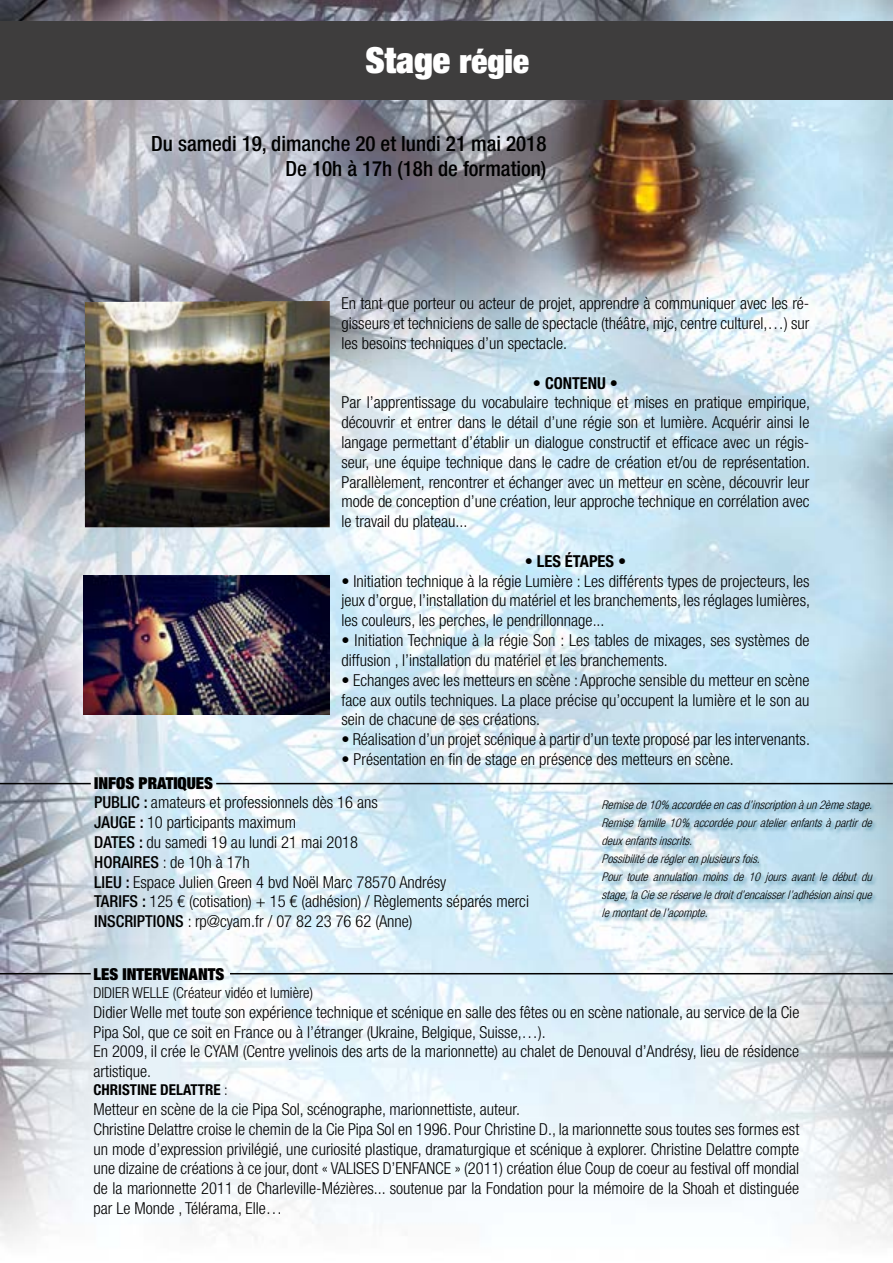
<style>
.page{position:relative;width:893px;height:1263px;background:#fff}
.page>*{position:absolute;margin:0;border:0;box-sizing:border-box;transform-origin:0 0}
.t1{font:900 condensed 36px "Helvetica Neue LT Std";color:#fff}
.t2{font:500 condensed 21px/25.2px "Helvetica Neue LT Std";color:#000;text-align:right}
.t3{font:300 condensed 16.5px/19.8px "Helvetica Neue LT Std";color:#000}
.t4{font:700 condensed 16.5px "Helvetica Neue LT Std";color:#000}
.t5{font:900 condensed 16.5px "Helvetica Neue LT Std";color:#000}
.t6{font:300 condensed 15px "Helvetica Neue LT Std";color:#000}
.t7{font:700 condensed 15px "Helvetica Neue LT Std";color:#000}
.t8{font:italic 300 condensed 12px/18px "Helvetica Neue LT Std";color:#000}
.s1{font-size:33px}
.s2{font-weight:900}
.s3{font-weight:500}
.s4{font-weight:300}
</style>
<div class="page">
<img style="left:0;top:0;width:893px;height:1242px">
<div style="left:1px;top:21px;width:892px;height:79px;background:#3e3d3d"></div>
<img style="left:85px;top:301px;width:245px;height:226px">
<hr style="left:216px;top:783px;width:677px;height:1px;background:#000">
<hr style="left:230px;top:973px;width:663px;height:1px;background:#000">
<hr style="left:0;top:783px;width:91px;height:1px;background:#000">
<hr style="left:0;top:973px;width:91px;height:1px;background:#000">
<div style="left:603px;top:800px;width:274px;height:125px;background:#6ba2b9;opacity:.75"></div>
<img style="left:83px;top:575px;width:247px;height:139px">
<h1 class="t1" style="left:365px;top:38px;width:165px">STAGE <span class="s1">RÉGIE</span></h1>
<p class="t2" style="left:151px;top:131px;width:397px">DU SAMEDI 19, DIMANCHE 20 ET LUNDI 21 MAI 2018<br>DE 10H À 17H (18H DE FORMATION)</p>
<p class="t3" style="left:341px;top:294px;width:469px;text-align:justify">En tant que porteur ou acteur de projet, apprendre à communiquer avec les ré&shy;gisseurs et techniciens de salle de spectacle (théâtre, mjc, centre culturel,…) sur les besoins techniques d’un spectacle.</p>
<p class="t4" style="left:533px;top:373px;width:86px">• CONTENU •</p>
<p class="t3" style="left:341px;top:393px;width:470px;text-align:justify">Par l’apprentissage du vocabulaire technique et mises en pratique empirique, découvrir et entrer dans le détail d’une régie son et lumière. Acquérir ainsi le langage permettant d’établir un dialogue constructif et efficace avec un régis&shy;seur, une équipe technique dans le cadre de création et/ou de représentation.<br>Parallèlement, rencontrer et échanger avec un metteur en scène, découvrir leur mode de conception d’une création, leur approche technique en corrélation avec le travail du plateau...</p>
<p class="t4" style="left:525px;top:551px;width:103px">• LES ÉTAPES •</p>
<p class="t3" style="left:341px;top:571px;width:470px;text-align:justify"><span class="s2">•</span> Initiation technique à la régie Lumière : Les différents types de projecteurs, les jeux d’orgue, l’installation du matériel et les branchements, les réglages lumières, les couleurs, les perches, le pendrillonnage...</p>
<p class="t3" style="left:341px;top:630px;width:469px"><span class="s2">•</span> Initiation Technique à la régie Son : Les tables de mixages, ses systèmes de diffusion , l’installation du matériel et les branchements.</p>
<p class="t3" style="left:341px;top:670px;width:469px;text-align:justify"><span class="s2">•</span> Echanges avec les metteurs en scène : Approche sensible du metteur en scène face aux outils techniques. La place précise qu’occupent la lumière et le son au sein de chacune de ses créations.</p>
<p class="t3" style="left:341px;top:729px;width:470px"><span class="s2">•</span> Réalisation d’un projet scénique à partir d’un texte proposé par les intervenants.</p>
<p class="t3" style="left:341px;top:749px;width:394px"><span class="s2">•</span> Présentation en fin de stage en présence des metteurs en scène.</p>
<p class="t8" style="left:602px;top:796px;width:276px">Remisede10% accordéeencasd’inscriptionàun2èmestage.<br>Remisefamille10% accordéepouratelierenfantsàpartirde deuxenfantsinscrits.<br>Possibilitéderéglerenplusieursfois.<br>Pour toute annulation moins de 10 jours avant le début du stage,laCieseréserveledroitd’encaisserl’adhésionainsique lemontantdel’acompte.</p>
<p class="t3" style="left:94px;top:773px;width:436px"><span class="s2">INFOS PRATIQUES<br></span><span class="s3">PUBLIC :</span> amateurs et professionnels dès 16 ans<br><span class="s3">JAUGE :</span> 10 participants maximum<br><span class="s3">DATES :</span> du samedi 19 au lundi 21 mai 2018<br><span class="s3">HORAIRES</span> : de 10h à 17h<br><span class="s3">LIEU :</span> Espace Julien Green 4 bvd Noël Marc 78570 Andrésy<br><span class="s3">TARIFS :</span> 125 € (cotisation) + 15 € (adhésion) / Règlements séparés merci <span class="s3">INSCRIPTIONS</span> : rp@cyam.fr / 07 82 23 76 62 (Anne)</p>
<p class="t5" style="left:93px;top:963px;width:38px">LES INTER</p>
<p class="t5" style="left:162px;top:963px;width:19px">VENANTS</p>
<p class="t6" style="left:93px;top:984px;width:221px">Di dier Welle (Créateur vidéo et lumière)</p>
<p class="t3" style="left:93px;top:1002px;width:707px">Didier Welle met toute son expérience technique et scénique en salle des fêtes ou en scène nationale, au service de la Cie Pipa Sol, que ce soit en France ou à l’étranger (Ukraine, Belgique, Suisse,…).<br>En 2009, il crée le CYAM (Centre yvelinois des arts de la marionnette) au chalet de Denouval d’Andrésy, lieu de résidence artistique.</p>
<p class="t7" style="left:93px;top:1081px;width:136px">CHRISTINE DELATTRE <span class="s4">:</span></p>
<p class="t3" style="left:93px;top:1099px;width:707px">Metteur en scène de la cie Pipa Sol, scénographe, marionnettiste, auteur.<br>Christine Delattre croise le chemin de la Cie Pipa Sol en 1996. Pour Christine D., la marionnette sous toutes ses formes est un mode d’expression privilégié, une curiosité plastique, dramaturgique et scénique à explorer. Christine Delattre compte une dizaine de créations à ce jour, dont « VALISES D’ENFANCE » (2011) création élue Coup de coeur au festival off mondial de la marionnette 2011 de Charleville-Mézières... soutenue par la Fondation pour la mémoire de la Shoah et distinguée par Le Monde , Télérama, Elle…</p>
</div>
